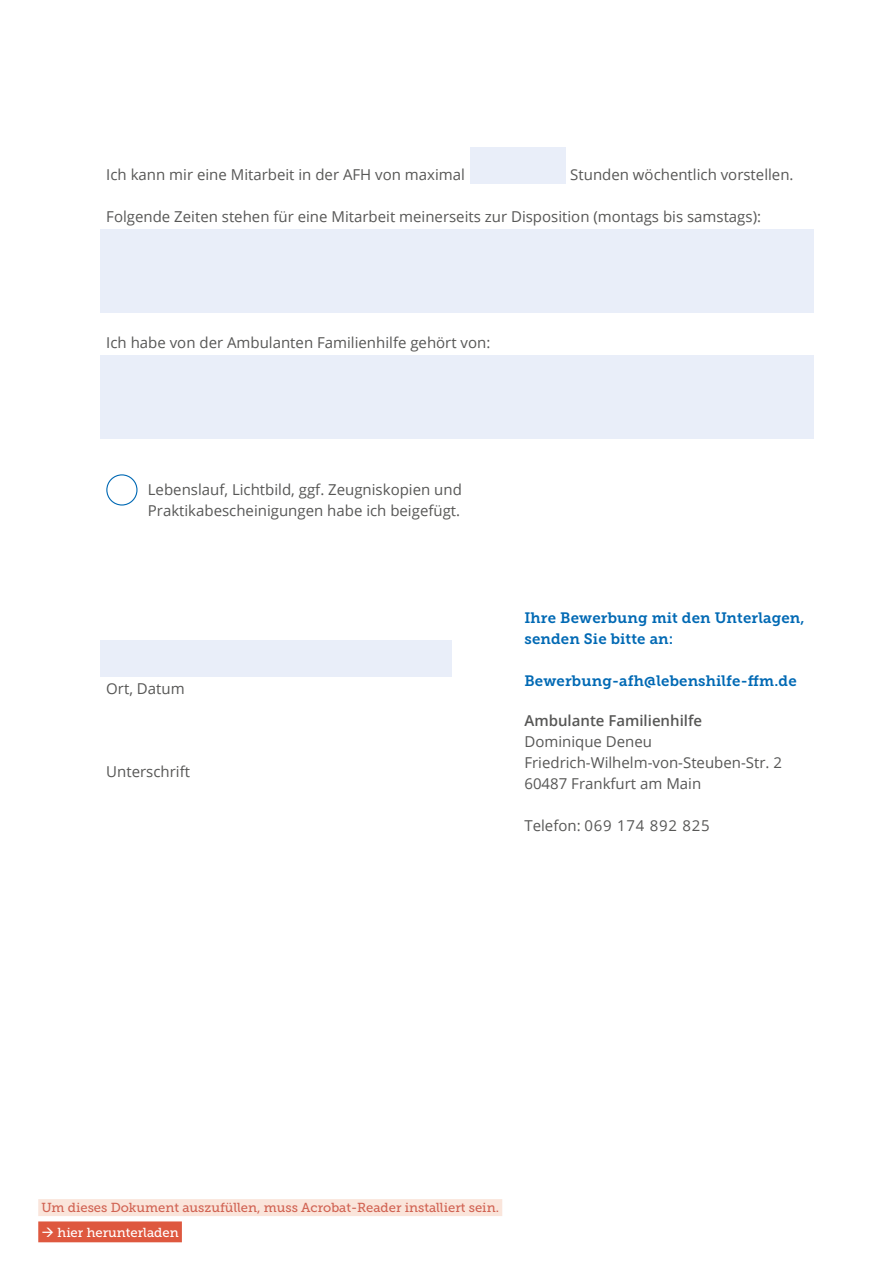
<style>
.page{position:relative;width:893px;height:1263px;background:#fff}
.page>*{position:absolute;margin:0;border:0;box-sizing:border-box;transform-origin:0 0}
.p_Linien_unten{font:15px/21px "Open Sans";color:#575756}
.h2_Blau{font:15px/21px "Museo Slab 700";letter-spacing:.01em;color:#0069b4}
.p_bold{font:600 15px "Open Sans";color:#575756}
.p_Linien_unten-2{font:15px "Open Sans";letter-spacing:.05em;color:#575756}
.h4_Zitierte{font:13.05px "Museo Slab 500";color:#d16353}
.h4_Zitierte-2{font:13.05px "Museo Slab 500";color:#fff}
</style>
<div class="page">
<div style="left:106px;top:474px;width:32px;height:32px;border:1px solid #0069b4;border-radius:50%"></div>
<div style="left:101px;top:230px;width:713px;height:83px;background:#e9eef9"></div>
<div style="left:101px;top:355px;width:713px;height:84px;background:#e9eef9"></div>
<div style="left:470px;top:147px;width:96px;height:37px;background:#e9eef9"></div>
<div style="left:101px;top:640px;width:351px;height:37px;background:#e9eef9"></div>
<div style="left:38px;top:1199px;width:464px;height:17px;background:#fae5db"></div>
<div style="left:38px;top:1221px;width:144px;height:21px;background:#de583f"></div>
<p class="p_Linien_unten" style="left:106px;top:164px;width:360px">Ich kann mir eine Mitarbeit in der AFH von maximal</p>
<p class="p_Linien_unten" style="left:570px;top:164px;width:225px">Stunden wöchentlich vorstellen.</p>
<p class="p_Linien_unten" style="left:106px;top:206px;width:656px">Folgende Zeiten stehen für eine Mitarbeit meinerseits zur Disposition (montags bis samstags):</p>
<p class="p_Linien_unten" style="left:106px;top:332px;width:386px">Ich habe von der Ambulanten Familienhilfe gehört von:</p>
<p class="p_Linien_unten" style="left:148px;top:479px;width:315px">Lebenslauf, Lichtbild, ggf. Zeugniskopien und<br>Praktikabescheinigungen habe ich beigefügt.</p>
<p class="p_Linien_unten" style="left:106px;top:678px;width:80px">Ort, Datum</p>
<p class="p_Linien_unten" style="left:106px;top:760px;width:85px">Unterschrift</p>
<p class="h2_Blau" style="left:524px;top:608px;width:282px">Ihre Bewerbung mit den Unterlagen, senden Sie bitte an:</p>
<p class="h2_Blau" style="left:524px;top:671px;width:274px">Bewerbung-afh@lebenshilfe-ffm.de</p>
<p class="p_bold" style="left:524px;top:710px;width:179px">Ambulante Familienhilfe</p>
<p class="p_Linien_unten" style="left:524px;top:731px;width:129px">Dominique Deneu</p>
<p class="p_Linien_unten" style="left:524px;top:752px;width:259px">Friedrich-Wilhelm-von-Steuben-Str. 2</p>
<p class="p_Linien_unten" style="left:524px;top:773px;width:178px">60487 Frankfurt am Main</p>
<p class="p_Linien_unten-2" style="left:524px;top:815px;width:187px">Telefon: 069 174 892 825</p>
<p class="h4_Zitierte" style="left:42px;top:1200px;width:459px">Um dieses Dokument auszufüllen, muss Acrobat-Reader installiert sein.</p>
<p class="h4_Zitierte-2" style="left:42px;top:1225px;width:139px">→ hier herunterladen</p>
</div>
